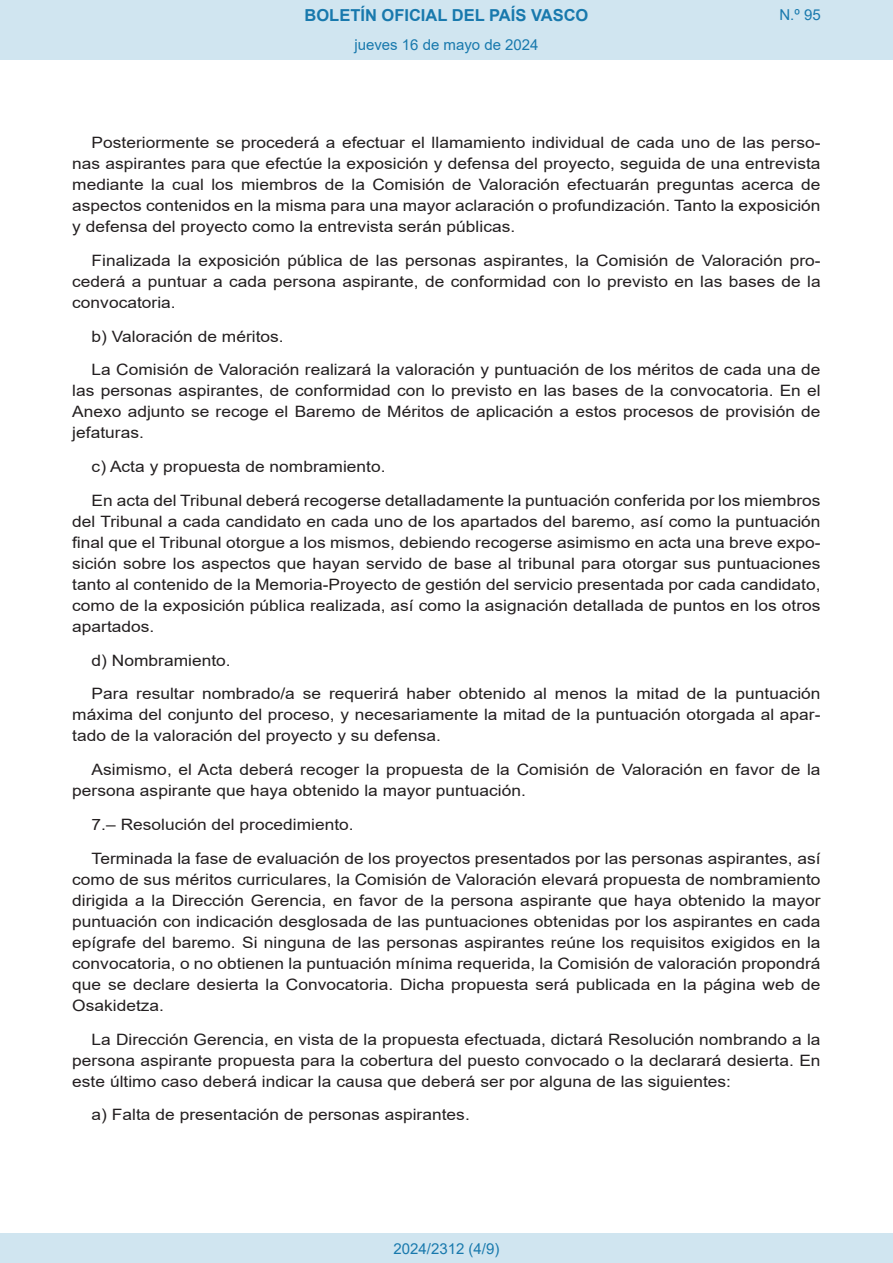
<style>
.page{position:relative;width:893px;height:1263px;background:#fff}
.page>*{position:absolute;margin:0;border:0;box-sizing:border-box;transform-origin:0 0}
.t1{font:700 16.5px "Arial";color:#1879ad}
.BOPVDetalle{font:15.6px/21px "Arial";color:#231f20;text-align:justify;scale:1.11 1}
.Paginacion_Centro{font:15px "Arial";color:#1879ad}
</style>
<div class="page">
<div style="left:0;top:0;width:893px;height:60px;background:#d0e5f0"></div>
<div style="left:0;top:1233px;width:893px;height:30px;background:#d0e5f0"></div>
<p class="t1" style="left:305px;top:3px;width:285px">BOLETÍN OFICIAL DEL PAÍS VASCO</p>
<p class="Paginacion_Centro" style="left:354px;top:35px;width:186px">jueves 16 de mayo de 2024</p>
<p class="Paginacion_Centro" style="left:779px;top:5px;width:43px">N.º 95</p>
<p class="BOPVDetalle" style="left:72px;top:132px;width:676px;text-indent:19px">Posteriormente se procederá a efectuar el llamamiento individual de cada uno de las perso&shy;nas aspirantes para que efectúe la exposición y defensa del proyecto, seguida de una entrevista mediante la cual los miembros de la Comisión de Valoración efectuarán preguntas acerca de aspectos contenidos en la misma para una mayor aclaración o profundización. Tanto la exposición y defensa del proyecto como la entrevista serán públicas.</p>
<p class="BOPVDetalle" style="left:72px;top:250px;width:676px;text-indent:19px">Finalizada la exposición pública de las personas aspirantes, la Comisión de Valoración pro&shy;cederá a puntuar a cada persona aspirante, de conformidad con lo previsto en las bases de la convocatoria.</p>
<p class="BOPVDetalle" style="left:92px;top:326px;width:175px">b) Valoración de méritos.</p>
<p class="BOPVDetalle" style="left:72px;top:359px;width:676px;text-indent:19px">La Comisión de Valoración realizará la valoración y puntuación de los méritos de cada una de las personas aspirantes, de conformidad con lo previsto en las bases de la convocatoria. En el Anexo adjunto se recoge el Baremo de Méritos de aplicación a estos procesos de provisión de jefaturas.</p>
<p class="BOPVDetalle" style="left:92px;top:456px;width:266px">c) Acta y propuesta de nombramiento.</p>
<p class="BOPVDetalle" style="left:72px;top:490px;width:676px;text-indent:19px">En acta del Tribunal deberá recogerse detalladamente la puntuación conferida por los miembros del Tribunal a cada candidato en cada uno de los apartados del baremo, así como la puntuación final que el Tribunal otorgue a los mismos, debiendo recogerse asimismo en acta una breve expo&shy;sición sobre los aspectos que hayan servido de base al tribunal para otorgar sus puntuaciones tanto al contenido de la Memoria-Proyecto de gestión del servicio presentada por cada candidato, como de la exposición pública realizada, así como la asignación detallada de puntos en los otros apartados.</p>
<p class="BOPVDetalle" style="left:92px;top:650px;width:127px">d) Nombramiento.</p>
<p class="BOPVDetalle" style="left:72px;top:683px;width:676px;text-indent:19px">Para resultar nombrado/a se requerirá haber obtenido al menos la mitad de la puntuación máxima del conjunto del proceso, y necesariamente la mitad de la puntuación otorgada al apar&shy;tado de la valoración del proyecto y su defensa.</p>
<p class="BOPVDetalle" style="left:72px;top:759px;width:676px;text-indent:19px">Asimismo, el Acta deberá recoger la propuesta de la Comisión de Valoración en favor de la persona aspirante que haya obtenido la mayor puntuación.</p>
<p class="BOPVDetalle" style="left:92px;top:814px;width:238px">7.– Resolución del procedimiento.</p>
<p class="BOPVDetalle" style="left:72px;top:848px;width:676px;text-indent:19px">Terminada la fase de evaluación de los proyectos presentados por las personas aspirantes, así como de sus méritos curriculares, la Comisión de Valoración elevará propuesta de nombramiento dirigida a la Dirección Gerencia, en favor de la persona aspirante que haya obtenido la mayor puntuación con indicación desglosada de las puntuaciones obtenidas por los aspirantes en cada epígrafe del baremo. Si ninguna de las personas aspirantes reúne los requisitos exigidos en la convocatoria, o no obtienen la puntuación mínima requerida, la Comisión de valoración propondrá que se declare desierta la Convocatoria. Dicha propuesta será publicada en la página web de Osakidetza.</p>
<p class="BOPVDetalle" style="left:72px;top:1028px;width:676px;text-indent:19px">La Dirección Gerencia, en vista de la propuesta efectuada, dictará Resolución nombrando a la persona aspirante propuesta para la cobertura del puesto convocado o la declarará desierta. En este último caso deberá indicar la causa que deberá ser por alguna de las siguientes:</p>
<p class="BOPVDetalle" style="left:92px;top:1104px;width:342px">a) Falta de presentación de personas aspirantes.</p>
<p class="Paginacion_Centro" style="left:393px;top:1238px;width:107px">2024/2312 (4/9)</p>
</div>
